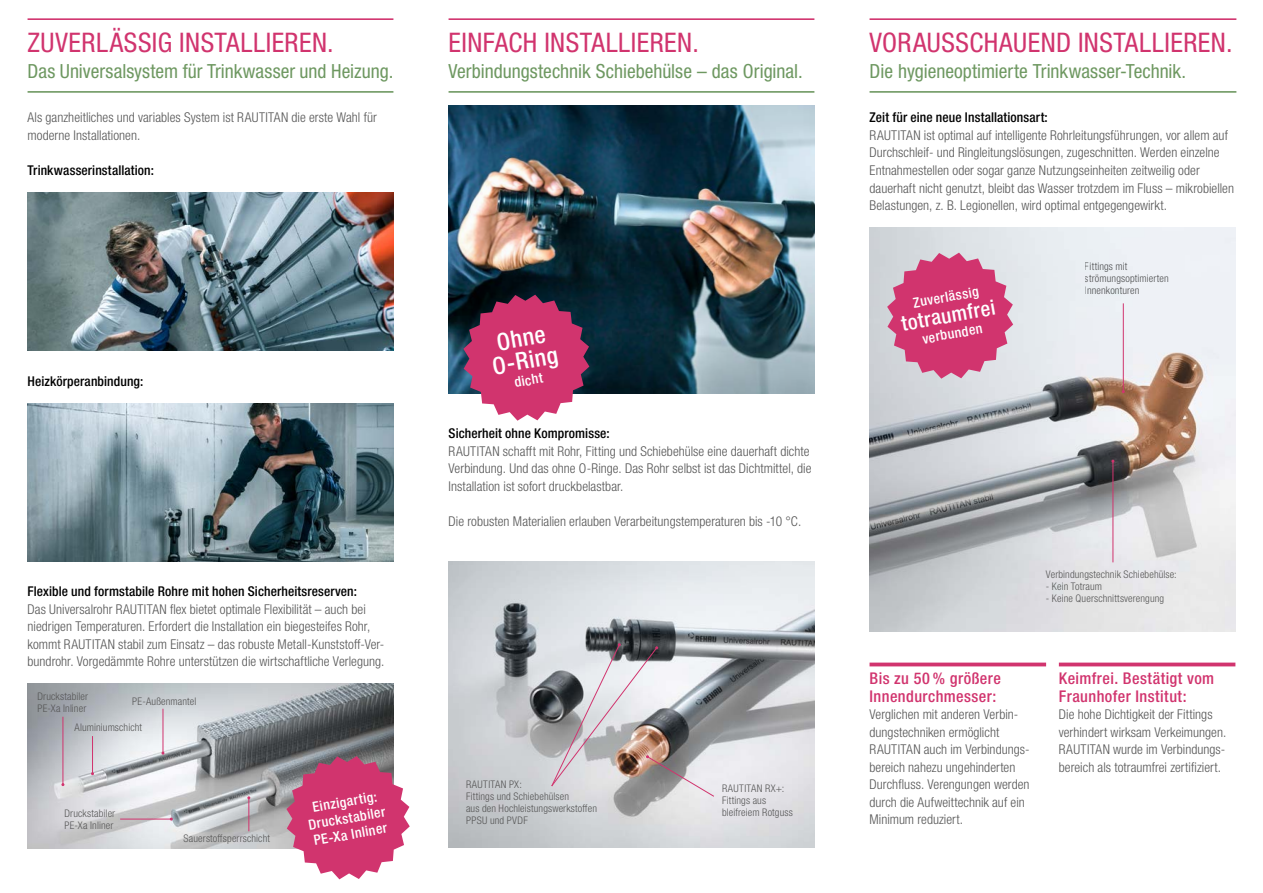
<style>
.page{position:relative;width:1263px;height:893px;background:#fff}
.page>*{position:absolute;margin:0;border:0;box-sizing:border-box;transform-origin:0 0}
.Headline_with_sublin{font:condensed 27px "Helvetica Neue LTW1 G";letter-spacing:.015em;color:#d1346e}
.Super_small_bold{font:500 condensed 24px/22.5px "Helvetica Neue LTW1 G";color:#fff;text-align:center}
.Super_small_bold-2{font:500 condensed 21px "Helvetica Neue LTW1 G";color:#fff}
.Subline{font:condensed 19.5px "Helvetica Neue LTW1 G";color:#6e9861}
.USP_headline{font:500 condensed 16.2px/17.5px "Helvetica Neue LTW1 G";letter-spacing:.025em;color:#d1346e}
.Super_small_bold-3{font:500 condensed 14.1px "Helvetica Neue LTW1 G";color:#fff}
.Bodytext{font:300 condensed 13.5px/17.5px "Helvetica Neue LTW1 G";letter-spacing:.005em;color:#565656}
.Bodytext_headline{font:500 condensed 13.5px "Helvetica Neue LTW1 G";letter-spacing:.01em;color:#000}
.Bodytext-2{font:300 condensed 10.5px/12px "Helvetica Neue LTW1 G";letter-spacing:.01em;color:#565656}
.Bodytext-3{font:300 condensed 10.5px "Helvetica Neue LTW1 G";letter-spacing:.04em;color:#565656}
.Bodytext-4{font:300 condensed 10.5px "Helvetica Neue LTW1 G";letter-spacing:.03em;color:#565656}
</style>
<div class="page">
<hr style="left:869px;top:663px;width:177px;height:3px;background:#d1346e">
<hr style="left:1059px;top:663px;width:176px;height:3px;background:#d1346e">
<img style="left:869px;top:228px;width:366px;height:403px">
<hr style="left:869px;top:18px;width:367px;height:2px;background:#d1346e">
<hr style="left:869px;top:91px;width:367px;height:2px;background:#6e9861">
<hr style="left:1112px;top:461px;width:1px;height:101px;background:#d1346e">
<hr style="left:1123px;top:303px;width:1px;height:89px;background:#d1346e">
<hr style="left:28px;top:18px;width:365px;height:2px;background:#d1346e">
<hr style="left:28px;top:91px;width:365px;height:2px;background:#6e9861">
<img style="left:28px;top:193px;width:365px;height:157px">
<img style="left:28px;top:403px;width:365px;height:158px">
<img style="left:28px;top:684px;width:365px;height:164px">
<svg style="left:286px;top:756px;width:124px;height:123px"></svg>
<hr style="left:63px;top:717px;width:1px;height:68px;background:#d1346e">
<hr style="left:92px;top:736px;width:1px;height:38px;background:#d1346e">
<hr style="left:248px;top:798px;width:1px;height:33px;background:#d1346e">
<hr style="left:120px;top:819px;width:51px;height:1px;background:#d1346e">
<hr style="left:163px;top:709px;width:1px;height:44px;background:#d1346e">
<img style="left:448px;top:561px;width:366px;height:286px">
<hr style="left:448px;top:18px;width:366px;height:2px;background:#d1346e">
<hr style="left:448px;top:91px;width:366px;height:2px;background:#6e9861">
<img style="left:448px;top:105px;width:366px;height:288px">
<svg style="left:463px;top:295px;width:126px;height:126px;background:#b34873"></svg>
<svg style="left:887px;top:253px;width:126px;height:126px;background:#d2638e"></svg>
<svg style="left:551px;top:643px;width:164px;height:154px;background:#b4b1b3"></svg>
<p class="Headline_with_sublin" style="left:28px;top:27px;width:308px">ZUVERLÄSSIG INSTALLIEREN.</p>
<p class="Subline" style="left:28px;top:59px;width:367px">Das Universalsystem für Trinkwasser und Heizung.</p>
<p class="Bodytext" style="left:28px;top:109px;width:351px">Als ganzheitliches und variables System ist RAUTITAN die erste Wahl für moderne Installationen.</p>
<p class="Bodytext_headline" style="left:28px;top:162px;width:128px">Trinkwasserinstallation:</p>
<p class="Headline_with_sublin" style="left:448px;top:27px;width:252px">EINFACH INSTALLIEREN.</p>
<p class="Subline" style="left:448px;top:59px;width:356px">Verbindungstechnik Schiebehülse – das Original.</p>
<p class="Bodytext_headline" style="left:28px;top:373px;width:117px">Heizkörperanbindung:</p>
<p class="Bodytext_headline" style="left:28px;top:583px;width:331px">Flexible und formstabile Rohre mit hohen Sicherheitsreserven:</p>
<p class="Bodytext" style="left:28px;top:600px;width:358px">Das Universalrohr RAUTITAN flex bietet optimale Flexibilität – auch bei niedrigen Temperaturen. Erfordert die Installation ein biegesteifes Rohr, kommt RAUTITAN stabil zum Einsatz – das robuste Metall-Kunststoff-Ver&shy;bundrohr. Vorgedämmte Rohre unterstützen die wirtschaftliche Verlegung.</p>
<p class="Bodytext-2" style="left:37px;top:690px;width:52px">Druckstabiler<br>PE-Xa Inliner</p>
<p class="Bodytext-2" style="left:132px;top:695px;width:66px">PE-Außenmantel</p>
<p class="Bodytext-2" style="left:75px;top:721px;width:69px">Aluminiumschicht</p>
<p class="Bodytext-2" style="left:64px;top:807px;width:52px">Druckstabiler<br>PE-Xa Inliner</p>
<p class="Bodytext-2" style="left:184px;top:832px;width:88px">Sauerstoffsperrschicht</p>
<p class="Super_small_bold-3" style="left:311px;top:799px;width:67px;rotate:-10deg">Einzigartig:</p>
<p class="Super_small_bold-3" style="left:307px;top:816px;width:79px;rotate:-10deg">Druckstabiler</p>
<p class="Super_small_bold-3" style="left:312px;top:832px;width:76px;rotate:-10deg">PE-Xa Inliner</p>
<p class="Super_small_bold" style="left:487px;top:333px;width:67px;rotate:-10deg">Ohne<br>O-Ring</p>
<p class="Super_small_bold-3" style="left:513px;top:374px;width:30px;rotate:-10deg">dicht</p>
<p class="Bodytext_headline" style="left:448px;top:425px;width:163px">Sicherheit ohne Kompromisse:</p>
<p class="Bodytext" style="left:448px;top:442px;width:364px">RAUTITAN schafft mit Rohr, Fitting und Schiebehülse eine dauerhaft dichte<br>Verbindung. Und das ohne O-Ringe. Das Rohr selbst ist das Dichtmittel, die<br>Installation ist sofort druckbelastbar.</p>
<p class="Bodytext" style="left:448px;top:513px;width:354px">Die robusten Materialien erlauben Verarbeitungstemperaturen bis -10 °C.</p>
<p class="Bodytext-3" style="left:466px;top:778px;width:57px">RAUTITAN PX:</p>
<p class="Bodytext-2" style="left:466px;top:791px;width:104px">Fittings und Schiebehülsen</p>
<p class="Bodytext-2" style="left:466px;top:803px;width:132px">aus den Hochleistungswerkstoffen</p>
<p class="Bodytext-4" style="left:466px;top:814px;width:63px">PPSU und PVDF</p>
<p class="Bodytext-3" style="left:722px;top:782px;width:64px">RAUTITAN RX+:</p>
<p class="Bodytext-2" style="left:722px;top:794px;width:72px">Fittings aus bleifreiem Rotguss</p>
<p class="Headline_with_sublin" style="left:869px;top:27px;width:364px">VORAUSSCHAUEND INSTALLIEREN.</p>
<p class="Subline" style="left:869px;top:59px;width:318px">Die hygieneoptimierte Trinkwasser-Technik.</p>
<p class="Bodytext_headline" style="left:869px;top:109px;width:180px">Zeit für eine neue Installationsart:</p>
<p class="Bodytext" style="left:869px;top:126px;width:366px">RAUTITAN ist optimal auf intelligente Rohrleitungsführungen, vor allem auf Durchschleif- und Ringleitungslösungen, zugeschnitten. Werden einzelne Entnahmestellen oder sogar ganze Nutzungseinheiten zeitweilig oder dauerhaft nicht genutzt, bleibt das Wasser trotzdem im Fluss – mikrobiellen Belastungen, z. B. Legionellen, wird optimal entgegengewirkt.</p>
<p class="Super_small_bold-3" style="left:912px;top:294px;width:68px;rotate:-10deg">Zuverlässig</p>
<p class="Super_small_bold-2" style="left:899px;top:311px;width:97px;rotate:-10deg">totraumfrei</p>
<p class="Super_small_bold-3" style="left:921px;top:330px;width:62px;rotate:-10deg">verbunden</p>
<p class="Bodytext-2" style="left:1085px;top:261px;width:85px">Fittings mit strömungsoptimierten<br>Innenkonturen</p>
<p class="Bodytext-2" style="left:1046px;top:568px;width:132px">Verbindungstechnik Schiebehülse:</p>
<p class="Bodytext-2" style="left:1046px;top:580px;width:58px">- Kein Totraum</p>
<p class="Bodytext-2" style="left:1046px;top:592px;width:120px">- Keine Querschnittsverengung</p>
<p class="USP_headline" style="left:869px;top:669px;width:133px">Bis zu 50 % größere<br>Innendurchmesser:</p>
<p class="Bodytext" style="left:869px;top:706px;width:162px">Verglichen mit anderen Verbin&shy;dungstechniken ermöglicht<br>RAUTITAN auch im Verbindungs&shy;bereich nahezu ungehinderten<br>Durchfluss. Verengungen werden durch die Aufweittechnik auf ein<br>Minimum reduziert.</p>
<p class="USP_headline" style="left:1059px;top:669px;width:157px">Keimfrei. Bestätigt vom<br>Fraunhofer Institut:</p>
<p class="Bodytext" style="left:1059px;top:706px;width:169px">Die hohe Dichtigkeit der Fittings verhindert wirksam Verkeimungen.<br>RAUTITAN wurde im Verbindungs&shy;bereich als totraumfrei zertifiziert.</p>
</div>
